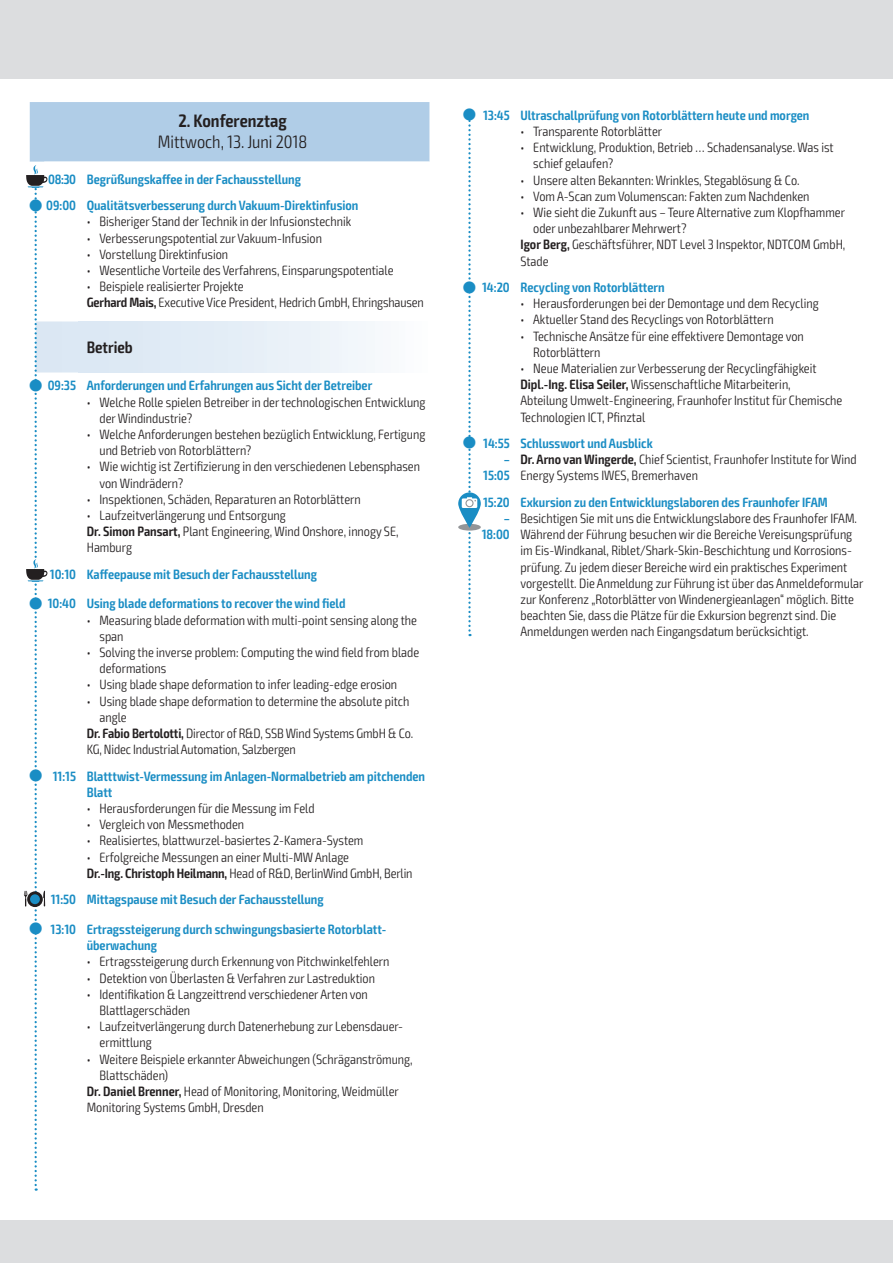
<style>
.page{position:relative;width:893px;height:1263px;background:#fff}
.page>*{position:absolute;margin:0;border:0;box-sizing:border-box;transform-origin:0 0}
.t1{font:300 condensed 18px "Exo 2";color:#231f20}
.t2{font:600 condensed 18px "Exo 2";color:#231f20}
.t3{font:600 condensed 16.5px "Exo 2";color:#231f20}
.t4{font:300 condensed 13.5px/16.2px "Exo 2";color:#231f20}
.t5{font:600 condensed 13.5px/16.2px "Exo 2";color:#1a8dc4}
.s1{font-weight:600}
.s2{font-weight:600;color:#1a8dc4}
</style>
<div class="page">
<div style="left:0;top:1220px;width:893px;height:43px;background:#dcdddf"></div>
<div style="left:0;top:0;width:893px;height:79px;background:#dcdddf"></div>
<svg style="left:458px;top:524px;width:23px;height:7px"></svg>
<svg style="left:458px;top:492px;width:23px;height:36px"></svg>
<svg style="left:462px;top:498px;width:15px;height:10px"></svg>
<svg style="left:24px;top:102px;width:405px;height:1089px"></svg>
<svg style="left:463px;top:114px;width:13px;height:522px"></svg>
<h1 class="t2" style="left:178px;top:110px;width:110px">2. Konferenztag</h1>
<h1 class="t1" style="left:158px;top:131px;width:151px">Mittwoch, 13. Juni 2018</h1>
<p class="t5" style="left:46px;top:166px;width:314px;line-height:26.2px">08:30 Begrüßungskaffee in der Fachausstellung<br>09:00 Qualitätsverbesserung durch Vakuum-Direktinfusion</p>
<p class="t4" style="left:87px;top:214px;width:266px">• Bisheriger Stand der Technik in der Infusionstechnik</p>
<p class="t4" style="left:87px;top:230px;width:237px">• Verbesserungspotential zur Vakuum-Infusion</p>
<p class="t4" style="left:87px;top:246px;width:143px">• Vorstellung Direktinfusion</p>
<p class="t4" style="left:87px;top:262px;width:308px">• Wesentliche Vorteile des Verfahrens, Einsparungspotentiale</p>
<p class="t4" style="left:87px;top:279px;width:339px">• Beispiele realisierter Projekte<br><span class="s1">Gerhard Mais,</span> Executive Vice President, Hedrich GmbH, Ehringshausen</p>
<p class="t3" style="left:87px;top:337px;width:48px">Betrieb</p>
<p class="t5" style="left:48px;top:378px;width:326px">09:35 Anforderungen und Erfahrungen aus Sicht der Betreiber</p>
<p class="t4" style="left:99px;top:394px;width:328px;text-indent:-13px">• Welche Rolle spielen Betreiber in der technologischen Entwicklung der Windindustrie?</p>
<p class="t4" style="left:99px;top:426px;width:327px;text-indent:-13px">• Welche Anforderungen bestehen bezüglich Entwicklung, Fertigung und Betrieb von Rotorblättern?</p>
<p class="t4" style="left:99px;top:459px;width:322px;text-indent:-13px">• Wie wichtig ist Zertifizierung in den verschiedenen Lebensphasen von Windrädern?</p>
<p class="t4" style="left:87px;top:491px;width:276px">• Inspektionen, Schäden, Reparaturen an Rotorblättern</p>
<p class="t4" style="left:87px;top:507px;width:313px">• Laufzeitverlängerung und Entsorgung<br><span class="s1">Dr. Simon Pansart,</span> Plant Engineering, Wind Onshore, innogy SE,<br>Hamburg</p>
<p class="t5" style="left:50px;top:566px;width:269px">10:10 Kaffeepause mit Besuch der Fachausstellung</p>
<p class="t5" style="left:48px;top:596px;width:299px">10:40 Using blade deformations to recover the wind field</p>
<p class="t4" style="left:99px;top:612px;width:319px;text-indent:-13px">• Measuring blade deformation with multi-point sensing along the span</p>
<p class="t4" style="left:99px;top:644px;width:321px;text-indent:-13px">• Solving the inverse problem: Computing the wind field from blade deformations</p>
<p class="t4" style="left:87px;top:677px;width:312px">• Using blade shape deformation to infer leading-edge erosion</p>
<p class="t4" style="left:87px;top:693px;width:324px">• Using blade shape deformation to determine the absolute pitch</p>
<p class="t4" style="left:99px;top:709px;width:29px">angle</p>
<p class="t4" style="left:87px;top:725px;width:328px"><span class="s1">Dr. Fabio Bertolotti,</span> Director of R&amp;D, SSB Wind Systems GmbH &amp; Co.</p>
<p class="t4" style="left:87px;top:742px;width:211px">KG, Nidec Industrial Automation, Salzbergen</p>
<p class="t5" style="left:87px;top:768px;width:340px;text-indent:-34px">11:15 Blatttwist-Vermessung im Anlagen-Normalbetrieb am pitchenden<br>Blatt</p>
<p class="t4" style="left:87px;top:800px;width:229px">• Herausforderungen für die Messung im Feld</p>
<p class="t4" style="left:87px;top:817px;width:159px">• Vergleich von Messmethoden</p>
<p class="t4" style="left:87px;top:833px;width:278px">• Realisiertes, blattwurzel-basiertes 2-Kamera-System</p>
<p class="t4" style="left:87px;top:849px;width:327px">• Erfolgreiche Messungen an einer Multi-MW Anlage<br><span class="s1">Dr.-Ing. Christoph Heilmann,</span> Head of R&amp;D, BerlinWind GmbH, Berlin</p>
<p class="t5" style="left:51px;top:891px;width:275px">11:50 Mittagspause mit Besuch der Fachausstellung</p>
<p class="t5" style="left:87px;top:921px;width:300px;text-indent:-36px">13:10 Ertragssteigerung durch schwingungsbasierte Rotorblatt&shy;überwachung</p>
<p class="t4" style="left:87px;top:954px;width:304px">• Ertragssteigerung durch Erkennung von Pitchwinkelfehlern</p>
<p class="t4" style="left:87px;top:970px;width:290px">• Detektion von Überlasten &amp; Verfahren zur Lastreduktion</p>
<p class="t4" style="left:99px;top:986px;width:270px;text-indent:-13px">• Identifikation &amp; Langzeittrend verschiedener Arten von<br>Blattlagerschäden</p>
<p class="t4" style="left:99px;top:1018px;width:304px;text-indent:-13px">• Laufzeitverlängerung durch Datenerhebung zur Lebensdauer&shy;ermittlung</p>
<p class="t4" style="left:87px;top:1051px;width:327px">• Weitere Beispiele erkannter Abweichungen (Schräganströmung,</p>
<p class="t4" style="left:99px;top:1067px;width:70px">Blattschäden)</p>
<p class="t4" style="left:87px;top:1083px;width:314px"><span class="s1">Dr. Daniel Brenner,</span> Head of Monitoring, Monitoring, Weidmüller</p>
<p class="t4" style="left:87px;top:1099px;width:178px">Monitoring Systems GmbH, Dresden</p>
<p class="t5" style="left:483px;top:107px;width:328px">13:45 Ultraschallprüfung von Rotorblättern heute und morgen</p>
<p class="t4" style="left:520px;top:124px;width:143px">• Transparente Rotorblätter</p>
<p class="t4" style="left:533px;top:140px;width:302px;text-indent:-13px">• Entwicklung, Produktion, Betrieb … Schadensanalyse. Was ist schief gelaufen?</p>
<p class="t4" style="left:520px;top:172px;width:281px">• Unsere alten Bekannten: Wrinkles, Stegablösung &amp; Co.</p>
<p class="t4" style="left:520px;top:188px;width:291px">• Vom A-Scan zum Volumenscan: Fakten zum Nachdenken</p>
<p class="t4" style="left:520px;top:205px;width:326px">• Wie sieht die Zukunft aus – Teure Alternative zum Klopfhammer</p>
<p class="t4" style="left:533px;top:221px;width:155px">oder unbezahlbarer Mehrwert?</p>
<p class="t4" style="left:520px;top:237px;width:326px"><span class="s1">Igor Berg,</span> Geschäftsführer, NDT Level 3 Inspektor, NDTCOM GmbH,</p>
<p class="t4" style="left:520px;top:253px;width:30px">Stade</p>
<p class="t5" style="left:482px;top:279px;width:184px">14:20 Recycling von Rotorblättern</p>
<p class="t4" style="left:520px;top:296px;width:300px">• Herausforderungen bei der Demontage und dem Recycling</p>
<p class="t4" style="left:520px;top:312px;width:255px">• Aktueller Stand des Recyclings von Rotorblättern</p>
<p class="t4" style="left:533px;top:328px;width:272px;text-indent:-13px">• Technische Ansätze für eine effektivere Demontage von<br>Rotorblättern</p>
<p class="t4" style="left:520px;top:360px;width:323px">• Neue Materialien zur Verbesserung der Recyclingfähigkeit <span class="s1">Dipl.-Ing. Elisa Seiler,</span> Wissenschaftliche Mitarbeiterin,<br>Abteilung Umwelt-Engineering, Fraunhofer Institut für Chemische Technologien ICT, Pfinztal</p>
<p class="t5" style="left:483px;top:435px;width:28px;text-align:right">14:55 –<br>15:05</p>
<p class="t4" style="left:520px;top:435px;width:338px"><span class="s2">Schlusswort und Ausblick<br></span><span class="s1">Dr. Arno van Wingerde,</span> Chief Scientist, Fraunhofer Institute for Wind<br>Energy Systems IWES, Bremerhaven</p>
<p class="t5" style="left:482px;top:494px;width:30px;text-align:right">15:20 –<br>18:00</p>
<p class="t5" style="left:520px;top:494px;width:309px">Exkursion zu den Entwicklungslaboren des Fraunhofer IFAM</p>
<p class="t4" style="left:520px;top:510px;width:344px">Besichtigen Sie mit uns die Entwicklungslabore des Fraunhofer IFAM.<br>Während der Führung besuchen wir die Bereiche Vereisungsprüfung im Eis-Windkanal, Riblet/Shark-Skin-Beschichtung und Korrosions&shy;prüfung. Zu jedem dieser Bereiche wird ein praktisches Experiment vorgestellt. Die Anmeldung zur Führung ist über das Anmeldeformular zur Konferenz „Rotorblätter von Windenergieanlagen“ möglich. Bitte beachten Sie, dass die Plätze für die Exkursion begrenzt sind. Die Anmeldungen werden nach Eingangsdatum berücksichtigt.</p>
</div>
